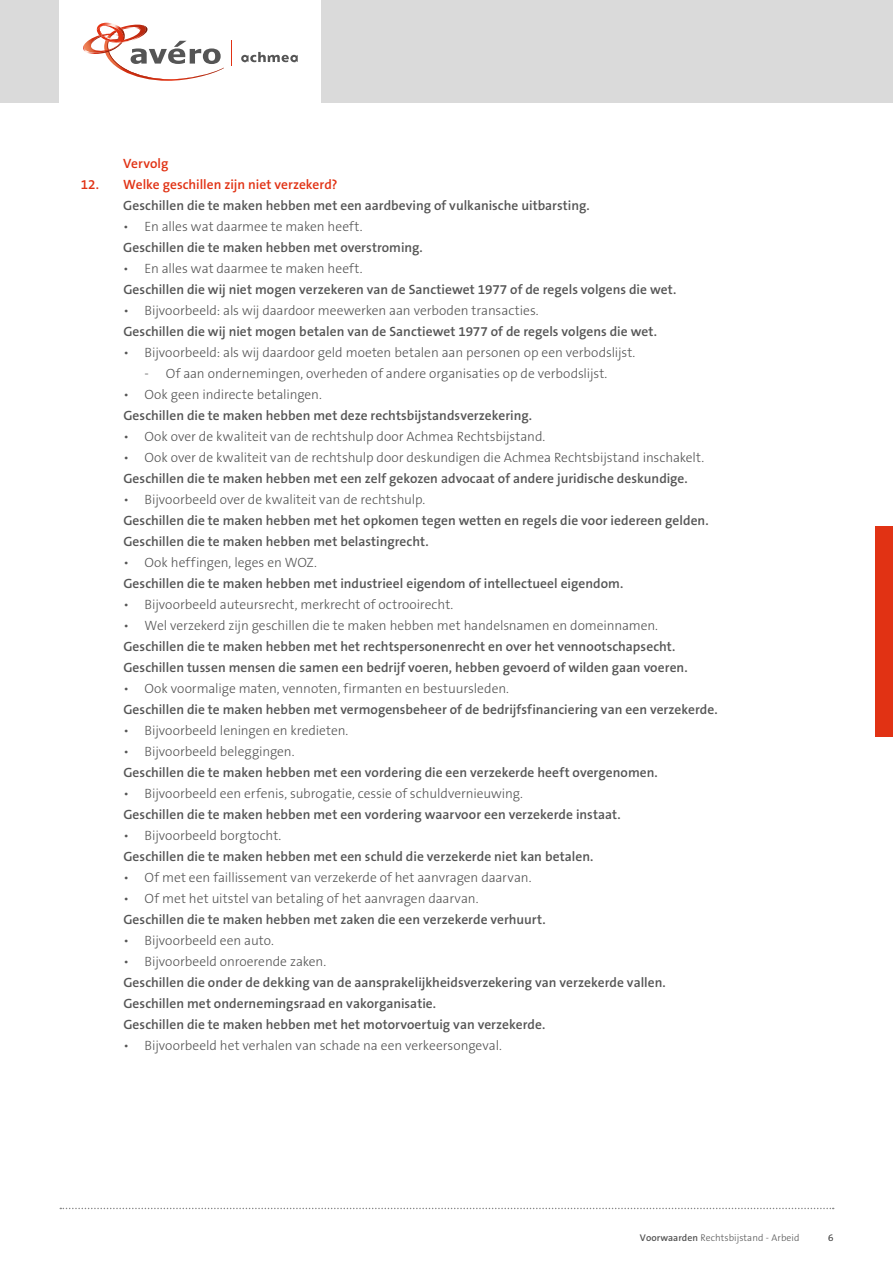
<style>
.page{position:relative;width:893px;height:1263px;background:#fff}
.page>*{position:absolute;margin:0;border:0;box-sizing:border-box;transform-origin:0 0}
.t1{font:600 13.5px/21px "The Sans B6";letter-spacing:.005em;color:#555}
.t2{font:300 13.5px "The Sans B3";letter-spacing:-.005em;color:#555}
.t3{font:600 13.5px "The Sans B6";letter-spacing:-.005em;color:#e13214}
.t4{font:300 9.75px "The Sans B3";letter-spacing:.005em;color:#555}
.s1{font-family:"The Sans B6";font-weight:600}
</style>
<div class="page">
<div style="left:0;top:0;width:893px;height:103px;background:#dadada"></div>
<div style="left:60px;top:0;width:261px;height:103px;background:#fff"></div>
<svg style="left:241px;top:52px;width:57px;height:10px"></svg>
<svg style="left:83px;top:22px;width:141px;height:59px"></svg>
<svg style="left:231px;top:41px;width:1px;height:25px"></svg>
<svg style="left:60px;top:1208px;width:774px;height:1px"></svg>
<div style="left:876px;top:526px;width:17px;height:211px;background:#e13214"></div>
<p class="t3" style="left:123px;top:156px;width:47px">Vervolg</p>
<p class="t3" style="left:81px;top:177px;width:258px">12. Welke geschillen zijn niet verzekerd?</p>
<p class="t1" style="left:123px;top:196px;width:468px">Geschillen die te maken hebben met een aardbeving of vulkanische uitbarsting.</p>
<p class="t2" style="left:123px;top:220px;width:241px">• En alles wat daarmee te maken heeft.</p>
<p class="t1" style="left:123px;top:238px;width:301px">Geschillen die te maken hebben met overstroming.</p>
<p class="t2" style="left:123px;top:262px;width:241px">• En alles wat daarmee te maken heeft.</p>
<p class="t1" style="left:123px;top:280px;width:554px">Geschillen die wij niet mogen verzekeren van de Sanctiewet 1977 of de regels volgens die wet.</p>
<p class="t2" style="left:123px;top:304px;width:417px">• Bijvoorbeeld: als wij daardoor meewerken aan verboden transacties.</p>
<p class="t1" style="left:123px;top:322px;width:535px">Geschillen die wij niet mogen betalen van de Sanctiewet 1977 of de regels volgens die wet.</p>
<p class="t2" style="left:123px;top:346px;width:514px">• Bijvoorbeeld: als wij daardoor geld moeten betalen aan personen op een verbodslijst.</p>
<p class="t2" style="left:145px;top:367px;width:464px">- Of aan ondernemingen, overheden of andere organisaties op de verbodslijst.</p>
<p class="t2" style="left:123px;top:388px;width:200px">• Ook geen indirecte betalingen.</p>
<p class="t1" style="left:123px;top:406px;width:410px">Geschillen die te maken hebben met deze rechtsbijstandsverzekering.</p>
<p class="t2" style="left:123px;top:430px;width:424px">• Ook over de kwaliteit van de rechtshulp door Achmea Rechtsbijstand.</p>
<p class="t2" style="left:123px;top:451px;width:582px">• Ook over de kwaliteit van de rechtshulp door deskundigen die Achmea Rechtsbijstand inschakelt.</p>
<p class="t1" style="left:123px;top:469px;width:566px">Geschillen die te maken hebben met een zelf gekozen advocaat of andere juridische deskundige.</p>
<p class="t2" style="left:123px;top:493px;width:303px">• Bijvoorbeeld over de kwaliteit van de rechtshulp.</p>
<p class="t1" style="left:123px;top:511px;width:587px">Geschillen die te maken hebben met het opkomen tegen wetten en regels die voor iedereen gelden.<br>Geschillen die te maken hebben met belastingrecht.</p>
<p class="t2" style="left:123px;top:556px;width:195px">• Ook heffingen, leges en WOZ.</p>
<p class="t1" style="left:123px;top:574px;width:501px">Geschillen die te maken hebben met industrieel eigendom of intellectueel eigendom.</p>
<p class="t2" style="left:123px;top:598px;width:331px">• Bijvoorbeeld auteursrecht, merkrecht of octrooirecht.</p>
<p class="t2" style="left:123px;top:619px;width:536px">• Wel verzekerd zijn geschillen die te maken hebben met handelsnamen en domeinnamen.</p>
<p class="t1" style="left:123px;top:637px;width:566px">Geschillen die te maken hebben met het rechtspersonenrecht en over het vennootschapsecht.<br>Geschillen tussen mensen die samen een bedrijf voeren, hebben gevoerd of wilden gaan voeren.</p>
<p class="t2" style="left:123px;top:682px;width:387px">• Ook voormalige maten, vennoten, firmanten en bestuursleden.</p>
<p class="t1" style="left:123px;top:700px;width:596px">Geschillen die te maken hebben met vermogensbeheer of de bedrijfsfinanciering van een verzekerde.</p>
<p class="t2" style="left:123px;top:724px;width:227px">• Bijvoorbeeld leningen en kredieten.</p>
<p class="t2" style="left:123px;top:745px;width:173px">• Bijvoorbeeld beleggingen.</p>
<p class="t1" style="left:123px;top:763px;width:536px">Geschillen die te maken hebben met een vordering die een verzekerde heeft overgenomen.</p>
<p class="t2" style="left:123px;top:787px;width:401px">• Bijvoorbeeld een erfenis, subrogatie, cessie of schuldvernieuwing.</p>
<p class="t1" style="left:123px;top:805px;width:499px">Geschillen die te maken hebben met een vordering waarvoor een verzekerde instaat.</p>
<p class="t2" style="left:123px;top:829px;width:160px">• Bijvoorbeeld borgtocht.</p>
<p class="t1" style="left:123px;top:847px;width:472px">Geschillen die te maken hebben met een schuld die verzekerde niet kan betalen.</p>
<p class="t2" style="left:123px;top:871px;width:410px">• Of met een faillissement van verzekerde of het aanvragen daarvan.</p>
<p class="t2" style="left:123px;top:892px;width:357px">• Of met het uitstel van betaling of het aanvragen daarvan.</p>
<p class="t1" style="left:123px;top:910px;width:424px">Geschillen die te maken hebben met zaken die een verzekerde verhuurt.</p>
<p class="t2" style="left:123px;top:934px;width:152px">• Bijvoorbeeld een auto.</p>
<p class="t2" style="left:123px;top:955px;width:204px">• Bijvoorbeeld onroerende zaken.</p>
<p class="t1" style="left:123px;top:973px;width:544px">Geschillen die onder de dekking van de aansprakelijkheidsverzekering van verzekerde vallen.<br>Geschillen met ondernemingsraad en vakorganisatie.<br>Geschillen die te maken hebben met het motorvoertuig van verzekerde.</p>
<p class="t2" style="left:123px;top:1039px;width:380px">• Bijvoorbeeld het verhalen van schade na een verkeersongeval.</p>
<p class="t4" style="left:640px;top:1233px;width:161px"><span class="s1">Voorwaarden</span> Rechtsbijstand - Arbeid</p>
<p class="t4" style="left:828px;top:1233px;width:7px">6</p>
</div>
